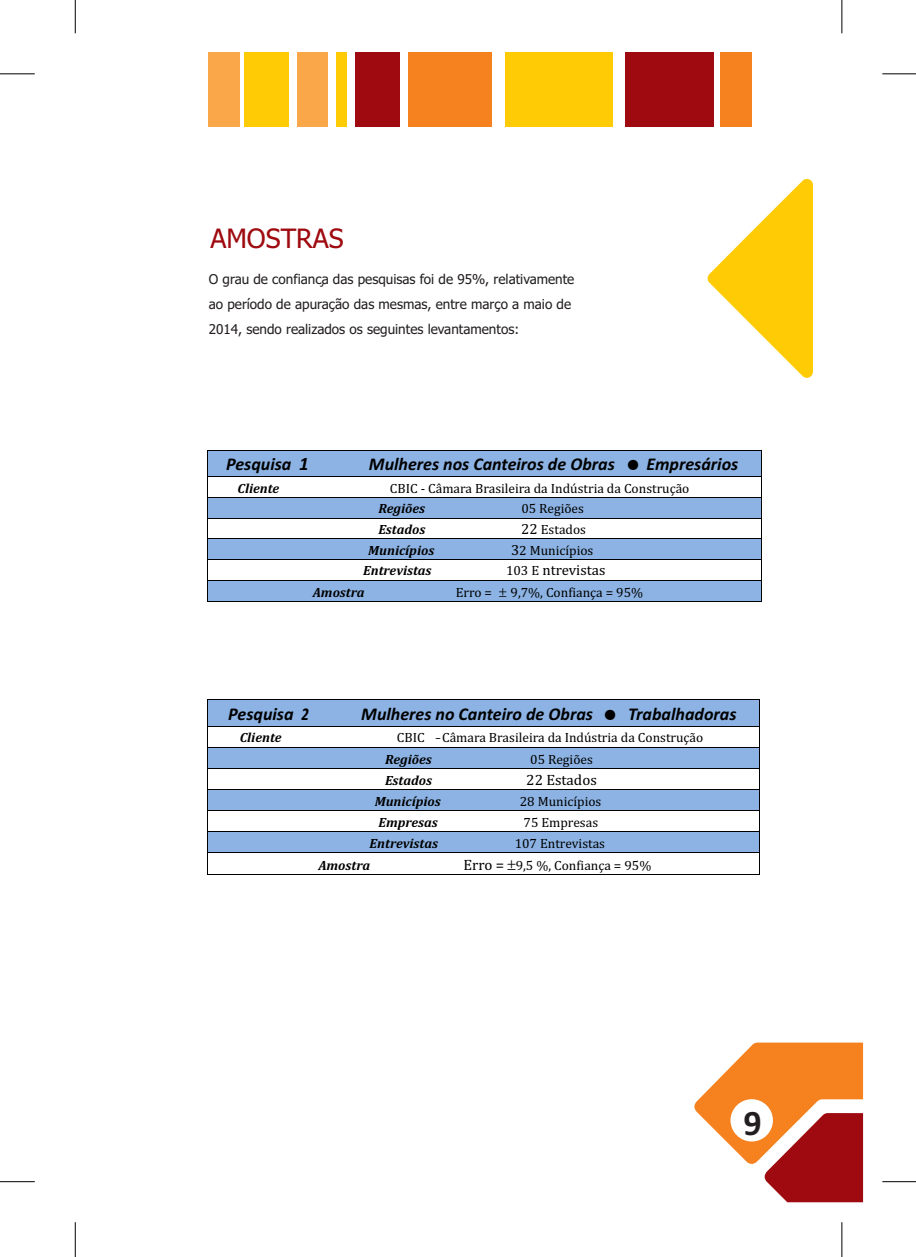
<style>
.page{position:relative;width:916px;height:1257px;background:#fff}
.page>*{position:absolute;margin:0;border:0;box-sizing:border-box;transform-origin:0 0}
.t1{font:700 36px "Calibri";color:#231f20}
.t2{font:26.7px "Tahoma";color:#9e0a0f}
.t3{font:italic 700 18px "Calibri";color:#000}
.t4{font:15.15px "Cambria";color:#000}
.t5{font:14.85px "Cambria";color:#000}
.t6{font:13.5px "Cambria";color:#000}
.t7{font:13.5px/25px "Tahoma";color:#231f20}
.t8{font:italic 700 13.5px "Cambria";color:#000}
.s1{font-size:18.9px}
.s2{font-size:14.85px}
.s3{font-size:13.5px}
.s4{font-size:15.15px}
</style>
<div class="page">
<svg style="left:694px;top:1042px;width:169px;height:159px"></svg>
<div style="left:720px;top:52px;width:32px;height:74px;background:#f5821f"></div>
<div style="left:505px;top:52px;width:107px;height:74px;background:#ffcb04"></div>
<div style="left:626px;top:52px;width:88px;height:74px;background:#9e0a0f"></div>
<div style="left:408px;top:52px;width:84px;height:74px;background:#f5821f"></div>
<div style="left:355px;top:52px;width:44px;height:74px;background:#9e0a0f"></div>
<div style="left:336px;top:52px;width:11px;height:74px;background:#ffcb04"></div>
<div style="left:297px;top:52px;width:31px;height:74px;background:#faa74a"></div>
<div style="left:244px;top:52px;width:44px;height:74px;background:#ffcb04"></div>
<div style="left:208px;top:52px;width:31px;height:74px;background:#faa74a"></div>
<svg style="left:707px;top:179px;width:106px;height:199px"></svg>
<div style="left:208px;top:450px;width:553px;height:26px;background:#8cb3e3"></div>
<hr style="left:208px;top:450px;width:553px;height:1px;background:#000">
<hr style="left:208px;top:476px;width:553px;height:1px;background:#000">
<div style="left:208px;top:497px;width:553px;height:21px;background:#8cb3e3"></div>
<hr style="left:208px;top:497px;width:553px;height:1px;background:#000">
<hr style="left:208px;top:518px;width:553px;height:1px;background:#000">
<div style="left:208px;top:539px;width:553px;height:20px;background:#8cb3e3"></div>
<hr style="left:208px;top:538px;width:553px;height:1px;background:#000">
<hr style="left:208px;top:559px;width:553px;height:1px;background:#000">
<div style="left:208px;top:580px;width:553px;height:21px;background:#8cb3e3"></div>
<hr style="left:208px;top:580px;width:553px;height:1px;background:#000">
<hr style="left:208px;top:601px;width:553px;height:1px;background:#000">
<svg style="left:207px;top:450px;width:1px;height:152px"></svg>
<svg style="left:761px;top:450px;width:1px;height:152px"></svg>
<div style="left:208px;top:699px;width:551px;height:27px;background:#8cb3e3"></div>
<hr style="left:208px;top:699px;width:551px;height:1px;background:#000">
<hr style="left:208px;top:726px;width:551px;height:1px;background:#000">
<div style="left:208px;top:747px;width:551px;height:21px;background:#8cb3e3"></div>
<hr style="left:208px;top:747px;width:551px;height:1px;background:#000">
<hr style="left:208px;top:768px;width:551px;height:1px;background:#000">
<div style="left:208px;top:789px;width:551px;height:21px;background:#8cb3e3"></div>
<hr style="left:208px;top:789px;width:551px;height:1px;background:#000">
<hr style="left:208px;top:810px;width:551px;height:1px;background:#000">
<div style="left:208px;top:831px;width:551px;height:21px;background:#8cb3e3"></div>
<hr style="left:208px;top:831px;width:551px;height:1px;background:#000">
<hr style="left:208px;top:852px;width:551px;height:1px;background:#000">
<hr style="left:208px;top:874px;width:551px;height:1px;background:#000">
<svg style="left:759px;top:699px;width:1px;height:176px"></svg>
<hr style="left:0;top:1181px;width:35px;height:1px;background:#000">
<hr style="left:75px;top:1221px;width:1px;height:35px;background:#000">
<hr style="left:0;top:74px;width:35px;height:1px;background:#000">
<hr style="left:75px;top:0;width:1px;height:33px;background:#000">
<hr style="left:882px;top:74px;width:34px;height:1px;background:#000">
<hr style="left:842px;top:0;width:1px;height:33px;background:#000">
<hr style="left:882px;top:1181px;width:34px;height:1px;background:#000">
<hr style="left:842px;top:1221px;width:1px;height:35px;background:#000">
<h2 class="t2" style="left:210px;top:228px;width:135px">AMOSTRAS</h2>
<p class="t7" style="left:209px;top:268px;width:367px">O grau de confiança das pesquisas foi de 95%, relativamente ao período de apuração das mesmas, entre março a maio de<br>2014, sendo realizados os seguintes levantamentos:</p>
<h3 class="t3" style="left:226px;top:456px;width:84px">Pesquisa <span class="s1">1</span></h3>
<h3 class="t3" style="left:369px;top:456px;width:247px">Mulheres nos Canteiros de Obras</h3>
<h3 class="t3" style="left:646px;top:456px;width:93px">Empresários</h3>
<p class="t8" style="left:238px;top:482px;width:43px">Cliente</p>
<p class="t6" style="left:390px;top:482px;width:301px">CBIC - Câmara Brasileira da Indústria da Construção</p>
<p class="t8" style="left:378px;top:502px;width:48px">Regiões</p>
<p class="t6" style="left:521px;top:502px;width:64px">05 Regiões</p>
<p class="t8" style="left:378px;top:523px;width:49px">Estados</p>
<p class="t6" style="left:521px;top:523px;width:66px"><span class="s2">22</span> Estados</p>
<p class="t8" style="left:368px;top:544px;width:68px">Municípios</p>
<p class="t6" style="left:511px;top:544px;width:84px"><span class="s2">3</span>2 Municípios</p>
<p class="t8" style="left:363px;top:564px;width:70px">Entrevistas</p>
<p class="t5" style="left:506px;top:563px;width:101px"><span class="s3">103 E</span> ntrevistas</p>
<p class="t8" style="left:313px;top:586px;width:53px">Amostra</p>
<p class="t6" style="left:456px;top:586px;width:38px">Erro =</p>
<p class="t6" style="left:510px;top:586px;width:134px">9,7%, Confiança = 95%</p>
<h3 class="t3" style="left:228px;top:706px;width:82px">Pesquisa 2</h3>
<h3 class="t3" style="left:361px;top:706px;width:233px">Mulheres no Canteiro de Obras</h3>
<h3 class="t3" style="left:628px;top:706px;width:110px">Trabalhadoras</h3>
<p class="t8" style="left:240px;top:731px;width:43px">Cliente</p>
<p class="t6" style="left:397px;top:731px;width:308px">CBIC –Câmara Brasileira da Indústria da Construção</p>
<p class="t8" style="left:385px;top:753px;width:48px">Regiões</p>
<p class="t6" style="left:530px;top:753px;width:64px">05 Regiões</p>
<p class="t8" style="left:385px;top:774px;width:49px">Estados</p>
<p class="t4" style="left:526px;top:772px;width:72px">22 Estados</p>
<p class="t8" style="left:375px;top:795px;width:68px">Municípios</p>
<p class="t6" style="left:520px;top:795px;width:83px">28 Municípios</p>
<p class="t8" style="left:378px;top:816px;width:61px">Empresas</p>
<p class="t6" style="left:523px;top:816px;width:76px">75 Empresas</p>
<p class="t8" style="left:370px;top:837px;width:70px">Entrevistas</p>
<p class="t6" style="left:515px;top:837px;width:92px">107 Entrevistas</p>
<p class="t8" style="left:318px;top:858px;width:53px">Amostra</p>
<p class="t6" style="left:463px;top:858px;width:189px"><span class="s4">Erro =</span> 9,5 %, Confiança = 95%</p>
<h1 class="t1" style="left:743px;top:1107px;width:20px">9</h1>
</div>
